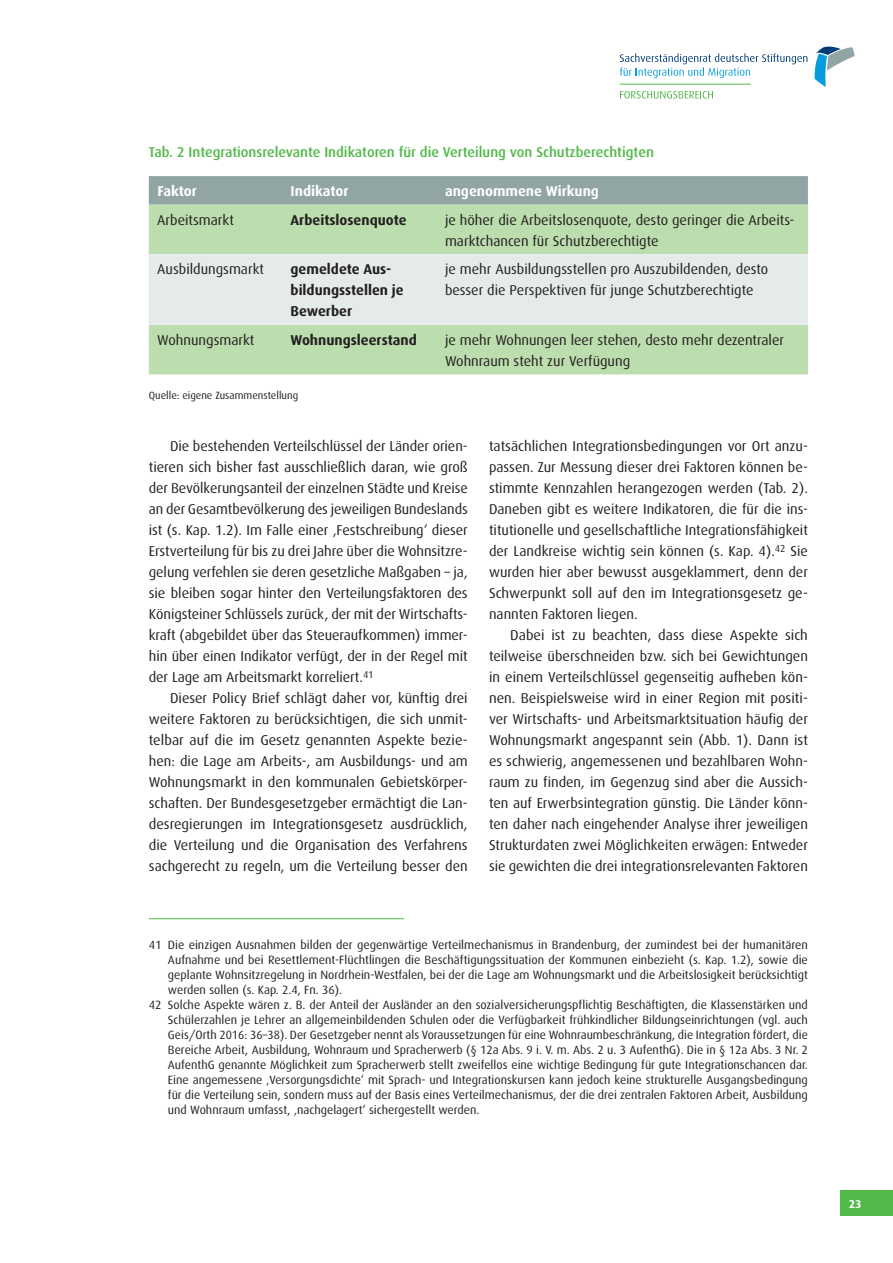
<style>
.page{position:relative;width:893px;height:1263px;background:#fff}
.page>*{position:absolute;margin:0;border:0;box-sizing:border-box;transform-origin:0 0}
.t1{font:14.25px/21px "Dax Turk";color:#231f20;text-align:justify}
.t2{font:14.25px/21px "Dax CE";color:#231f20}
.t3{font:500 14.25px "Dax CE";color:#51b948}
.t4{font:700 14.25px/21px "Dax CE";color:#231f20}
.t5{font:700 14.25px "Dax CE";color:#fff}
.t6{font:12px "Dax Turk";color:#231f20}
.t7{font:700 11.4px "Dax CE";color:#fff}
.t8{font:10.5px "Dax CE";color:#231f20}
</style>
<div class="page">
<svg style="left:814px;top:47px;width:41px;height:40px"></svg>
<svg style="left:620px;top:53px;width:187px;height:25px"></svg>
<svg style="left:620px;top:91px;width:93px;height:8px"></svg>
<hr style="left:620px;top:84px;width:131px;height:1px;background:#51b948">
<div style="left:840px;top:1191px;width:53px;height:25px;background:#51b948"></div>
<hr style="left:149px;top:918px;width:255px;height:1px;background:#51b948">
<div style="left:149px;top:176px;width:659px;height:29px;background:#91a5a4"></div>
<div style="left:149px;top:205px;width:659px;height:169px;background:#bcddae"></div>
<div style="left:149px;top:254px;width:659px;height:71px;background:#e5ebeb"></div>
<p class="t3" style="left:149px;top:143px;width:507px">Tab. 2 Integrationsrelevante Indikatoren für die Verteilung von Schutzberechtigten</p>
<p class="t5" style="left:157px;top:182px;width:41px">Faktor</p>
<p class="t5" style="left:291px;top:182px;width:59px">Indikator</p>
<p class="t5" style="left:445px;top:182px;width:155px">angenommene Wirkung</p>
<p class="t2" style="left:157px;top:209px;width:78px">Arbeitsmarkt</p>
<p class="t4" style="left:291px;top:209px;width:118px">Arbeitslosenquote</p>
<p class="t2" style="left:445px;top:209px;width:351px">je höher die Arbeitslosenquote, desto geringer die Arbeits&shy;marktchancen für Schutzberechtigte</p>
<p class="t2" style="left:157px;top:258px;width:108px">Ausbildungsmarkt</p>
<p class="t4" style="left:291px;top:258px;width:115px">gemeldete Aus&shy;bildungsstellen je<br>Bewerber</p>
<p class="t2" style="left:445px;top:258px;width:325px">je mehr Ausbildungsstellen pro Auszubildenden, desto besser die Perspektiven für junge Schutzberechtigte</p>
<p class="t2" style="left:157px;top:329px;width:99px">Wohnungsmarkt</p>
<p class="t4" style="left:291px;top:329px;width:128px">Wohnungsleerstand</p>
<p class="t2" style="left:445px;top:329px;width:341px">je mehr Wohnungen leer stehen, desto mehr dezentraler<br>Wohnraum steht zur Verfügung</p>
<p class="t8" style="left:149px;top:389px;width:151px">Quelle: eigene Zusammenstellung</p>
<p class="t1" style="left:149px;top:436px;width:320px;text-indent:21px">Die bestehenden Verteilschlüssel der Länder orien&shy;tieren sich bisher fast ausschließlich daran, wie groß der Bevölkerungsanteil der einzelnen Städte und Kreise an der Gesamtbevölkerung des jeweiligen Bundeslands ist (s. Kap. 1.2). Im Falle einer ‚Festschreibung‘ dieser Erstverteilung für bis zu drei Jahre über die Wohnsitzre&shy;gelung verfehlen sie deren gesetzliche Maßgaben – ja, sie bleiben sogar hinter den Verteilungsfaktoren des Königsteiner Schlüssels zurück, der mit der Wirtschafts&shy;kraft (abgebildet über das Steueraufkommen) immer&shy;hin über einen Indikator verfügt, der in der Regel mit der Lage am Arbeitsmarkt korreliert.<sup>41</sup></p>
<p class="t1" style="left:149px;top:688px;width:320px;text-indent:21px">Dieser Policy Brief schlägt daher vor, künftig drei weitere Faktoren zu berücksichtigen, die sich unmit&shy;telbar auf die im Gesetz genannten Aspekte bezie&shy;hen: die Lage am Arbeits-, am Ausbildungs- und am Wohnungsmarkt in den kommunalen Gebietskörper&shy;schaften. Der Bundesgesetzgeber ermächtigt die Lan&shy;desregierungen im Integrationsgesetz ausdrücklich, die Verteilung und die Organisation des Verfahrens sachgerecht zu regeln, um die Verteilung besser den</p>
<p class="t1" style="left:489px;top:436px;width:320px">tatsächlichen Integrationsbedingungen vor Ort anzu&shy;passen. Zur Messung dieser drei Faktoren können be&shy;stimmte Kennzahlen herangezogen werden (Tab. 2).<br>Daneben gibt es weitere Indikatoren, die für die ins&shy;titutionelle und gesellschaftliche Integrationsfähigkeit der Landkreise wichtig sein können (s. Kap. 4).<sup>42</sup> Sie wurden hier aber bewusst ausgeklammert, denn der Schwerpunkt soll auf den im Integrationsgesetz ge&shy;nannten Faktoren liegen.</p>
<p class="t1" style="left:489px;top:625px;width:320px;text-indent:21px">Dabei ist zu beachten, dass diese Aspekte sich teilweise überschneiden bzw. sich bei Gewichtungen in einem Verteilschlüssel gegenseitig aufheben kön&shy;nen. Beispielsweise wird in einer Region mit positi&shy;ver Wirtschafts- und Arbeitsmarktsituation häufig der Wohnungsmarkt angespannt sein (Abb. 1). Dann ist es schwierig, angemessenen und bezahlbaren Wohn&shy;raum zu finden, im Gegenzug sind aber die Aussich&shy;ten auf Erwerbsintegration günstig. Die Länder könn&shy;ten daher nach eingehender Analyse ihrer jeweiligen Strukturdaten zwei Möglichkeiten erwägen: Entweder sie gewichten die drei integrationsrelevanten Faktoren</p>
<p class="t6" style="left:149px;top:938px;width:661px">41 Die einzigen Ausnahmen bilden der gegenwärtige Verteilmechanismus in Brandenburg, der zumindest bei der humanitären</p>
<p class="t6" style="left:168px;top:953px;width:641px">Aufnahme und bei Resettlement-Flüchtlingen die Beschäftigungssituation der Kommunen einbezieht (s. Kap. 1.2), sowie die</p>
<p class="t6" style="left:168px;top:968px;width:641px">geplante Wohnsitzregelung in Nordrhein-Westfalen, bei der die Lage am Wohnungsmarkt und die Arbeitslosigkeit berücksichtigt</p>
<p class="t6" style="left:168px;top:983px;width:176px">werden sollen (s. Kap. 2.4, Fn. 36).</p>
<p class="t6" style="left:149px;top:998px;width:661px">42 Solche Aspekte wären z. B. der Anteil der Ausländer an den sozialversicherungspflichtig Beschäftigten, die Klassenstärken und</p>
<p class="t6" style="left:168px;top:1013px;width:641px">Schülerzahlen je Lehrer an allgemeinbildenden Schulen oder die Verfügbarkeit frühkindlicher Bildungseinrichtungen (vgl. auch</p>
<p class="t6" style="left:168px;top:1028px;width:641px">Geis/Orth 2016: 36–38). Der Gesetzgeber nennt als Voraussetzungen für eine Wohnraumbeschränkung, die Integration fördert, die</p>
<p class="t6" style="left:168px;top:1043px;width:641px">Bereiche Arbeit, Ausbildung, Wohnraum und Spracherwerb (§ 12a Abs. 9 i. V. m. Abs. 2 u. 3 AufenthG). Die in § 12a Abs. 3 Nr. 2</p>
<p class="t6" style="left:168px;top:1058px;width:641px">AufenthG genannte Möglichkeit zum Spracherwerb stellt zweifellos eine wichtige Bedingung für gute Integrationschancen dar.</p>
<p class="t6" style="left:168px;top:1073px;width:641px">Eine angemessene ‚Versorgungsdichte‘ mit Sprach- und Integrationskursen kann jedoch keine strukturelle Ausgangsbedingung</p>
<p class="t6" style="left:168px;top:1088px;width:641px">für die Verteilung sein, sondern muss auf der Basis eines Verteilmechanismus, der die drei zentralen Faktoren Arbeit, Ausbildung</p>
<p class="t6" style="left:168px;top:1103px;width:313px">und Wohnraum umfasst, ‚nachgelagert‘ sichergestellt werden.</p>
<p class="t7" style="left:849px;top:1196px;width:14px">23</p>
</div>
